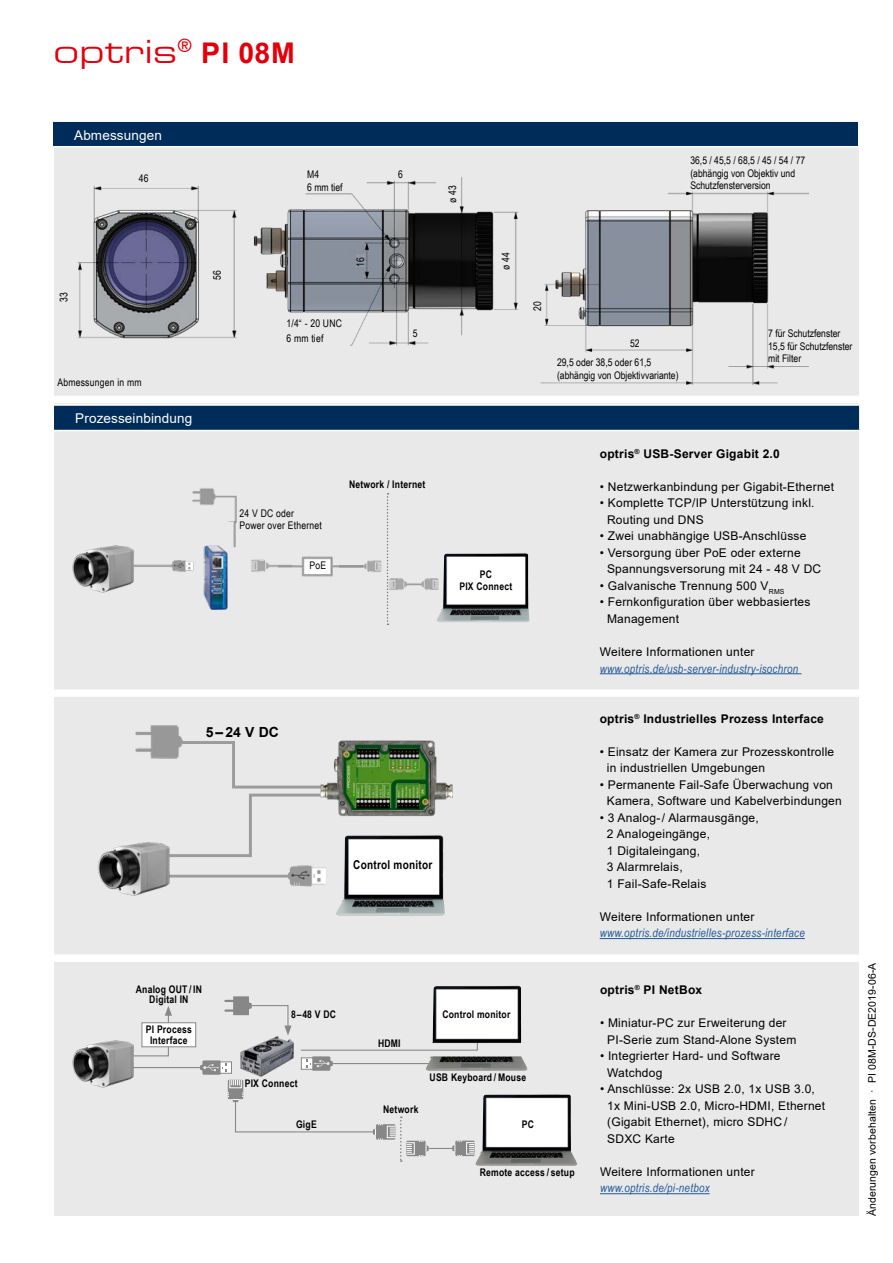
<style>
.page{position:relative;width:893px;height:1263px;background:#fff}
.page>*{position:absolute;margin:0;border:0;box-sizing:border-box;transform-origin:0 0}
.t1{font:31.5px "Eurostile Ex Two Normal";letter-spacing:.01em;color:#e3000b}
.t2{font:700 13.95px "Arial";color:#000}
.t3{font:13.5px "Arial";letter-spacing:.01em;color:#fff}
.t4{font:700 12.15px "Arial Narrow";letter-spacing:.02em;color:#000}
.t5{font:12px/16.5px "Arial";letter-spacing:.02em;color:#000}
.t6{font:italic 12px "Arial Narrow";letter-spacing:.02em;color:#22599b}
.t7{font:700 12px "Arial";letter-spacing:.02em;color:#000}
.t8{font:10.5px/12.6px "Arial Narrow";color:#000}
.t9{font:700 10.5px/10.5px "Arial Narrow";letter-spacing:.02em;color:#000;text-align:center}
.t10{font:10.5px/14.2px "Arial Narrow";letter-spacing:.02em;color:#000}
.t11{font:10.5px "Arial";letter-spacing:.01em;color:#000}
.s1{font-family:"Arial";font-weight:700;font-size:28.5px}
</style>
<div class="page">
<div style="left:54px;top:140px;width:805px;height:1076px;background:#e9e9e9"></div>
<div style="left:53px;top:121px;width:806px;height:26px;background:#002c5a"></div>
<hr style="left:53px;top:120px;width:806px;height:2px;background:#fff">
<svg style="left:858px;top:122px;width:1px;height:24px"></svg>
<hr style="left:53px;top:146px;width:806px;height:1px;background:#fff">
<div style="left:54px;top:405px;width:806px;height:25px;background:#002c5a"></div>
<hr style="left:54px;top:404px;width:806px;height:2px;background:#fff">
<svg style="left:859px;top:406px;width:1px;height:24px"></svg>
<hr style="left:54px;top:430px;width:806px;height:1px;background:#fff">
<div style="left:46px;top:396px;width:820px;height:7px;background:#fff"></div>
<img style="left:77px;top:185px;width:160px;height:154px">
<img style="left:254px;top:177px;width:265px;height:169px">
<div style="left:449px;top:181px;width:8px;height:22px;background:#e9e9e9"></div>
<div style="left:502px;top:249px;width:8px;height:21px;background:#e9e9e9"></div>
<div style="left:286px;top:320px;width:64px;height:27px;background:#e9e9e9"></div>
<div style="left:357px;top:254px;width:8px;height:13px;background:#9198a7"></div>
<img style="left:540px;top:191px;width:269px;height:194px">
<div style="left:533px;top:290px;width:9px;height:21px;background:#e9e9e9"></div>
<hr style="left:600px;top:1193px;width:110px;height:1px;background:#22599b">
<hr style="left:600px;top:938px;width:205px;height:1px;background:#22599b">
<div style="left:47px;top:689px;width:821px;height:8px;background:#fff"></div>
<hr style="left:600px;top:673px;width:201px;height:1px;background:#22599b">
<div style="left:45px;top:954px;width:820px;height:8px;background:#fff"></div>
<img style="left:475px;top:1094px;width:102px;height:72px">
<img style="left:263px;top:1036px;width:30px;height:6px">
<svg style="left:224px;top:996px;width:68px;height:39px"></svg>
<hr style="left:132px;top:1067px;width:88px;height:1px;background:#868786">
<img style="left:432px;top:985px;width:89px;height:58px">
<img style="left:478px;top:1056px;width:50px;height:15px">
<svg style="left:200px;top:1042px;width:278px;height:120px"></svg>
<svg style="left:143px;top:1006px;width:29px;height:51px"></svg>
<div style="left:141px;top:1022px;width:55px;height:25px;background:#fff;border:1px solid #868786"></div>
<img style="left:72px;top:1037px;width:71px;height:51px">
<img style="left:437px;top:553px;width:92px;height:69px">
<svg style="left:387px;top:493px;width:1px;height:132px"></svg>
<img style="left:388px;top:522px;width:54px;height:86px">
<img style="left:291px;top:556px;width:48px;height:21px">
<img style="left:339px;top:560px;width:43px;height:12px">
<img style="left:251px;top:559px;width:40px;height:13px">
<img style="left:192px;top:488px;width:45px;height:34px">
<div style="left:192px;top:514px;width:41px;height:34px;background:#e9e9e9"></div>
<img style="left:233px;top:522px;width:4px;height:24px">
<img style="left:203px;top:546px;width:33px;height:63px">
<img style="left:144px;top:560px;width:50px;height:12px">
<img style="left:72px;top:545px;width:72px;height:48px">
<svg style="left:166px;top:740px;width:155px;height:118px"></svg>
<img style="left:289px;top:865px;width:37px;height:22px">
<img style="left:136px;top:726px;width:46px;height:32px">
<img style="left:321px;top:740px;width:132px;height:76px">
<img style="left:340px;top:746px;width:91px;height:63px">
<img style="left:336px;top:835px;width:109px;height:80px">
<hr style="left:169px;top:875px;width:120px;height:2px;background:#9a9c9b">
<img style="left:97px;top:837px;width:72px;height:59px">
<h1 class="t1" style="left:54px;top:30px;width:243px">optris<sup>®</sup> <span class="s1">PI 08M</span></h1>
<p class="t3" style="left:74px;top:125px;width:89px">Abmessungen</p>
<p class="t8" style="left:139px;top:172px;width:11px">46</p>
<p class="t8" style="left:307px;top:168px;width:37px">M4<br>6 mm tief</p>
<p class="t8" style="left:398px;top:168px;width:6px">6</p>
<p class="t8" style="left:446px;top:203px;width:19px;rotate:-90deg">ø 43</p>
<p class="t8" style="left:690px;top:154px;width:116px">36,5 / 45,5 / 68,5 / 45 / 54 / 77 (abhängig von Objektiv und<br>Schutzfensterversion</p>
<p class="t8" style="left:57px;top:302px;width:11px;rotate:-90deg">33</p>
<p class="t10" style="left:57px;top:374px;width:86px">Abmessungen in mm</p>
<p class="t3" style="left:75px;top:409px;width:118px">Prozesseinbindung</p>
<p class="t8" style="left:210px;top:280px;width:11px;rotate:-90deg">56</p>
<p class="t8" style="left:354px;top:267px;width:11px;rotate:-90deg">16</p>
<p class="t10" style="left:286px;top:316px;width:57px">1/4“ - 20 UNC<br>6 mm tief</p>
<p class="t8" style="left:413px;top:326px;width:6px">5</p>
<p class="t10" style="left:240px;top:507px;width:84px;line-height:12px">24 V DC oder<br>Power over Ethernet</p>
<p class="t8" style="left:310px;top:559px;width:18px">PoE</p>
<p class="t9" style="left:349px;top:478px;width:78px">Network / Internet</p>
<p class="t8" style="left:499px;top:270px;width:19px;rotate:-90deg">ø 44</p>
<p class="t8" style="left:531px;top:311px;width:11px;rotate:-90deg">20</p>
<p class="t8" style="left:557px;top:333px;width:96px;line-height:19.8px;text-indent:73px">52<br>29,5 oder 38,5 oder 61,5</p>
<p class="t8" style="left:557px;top:369px;width:123px">(abhängig von Objektivvariante)</p>
<p class="t8" style="left:768px;top:327px;width:86px">7 für Schutzfenster<br>15,5 für Schutzfenster mit Filter</p>
<p class="t9" style="left:459px;top:567px;width:54px;line-height:12px">PC<br>PIX Connect</p>
<p class="t7" style="left:600px;top:445px;width:182px">optris<sup>®</sup> USB-Server Gigabit 2.0</p>
<p class="t5" style="left:600px;top:478px;width:236px">• Netzwerkanbindung per Gigabit-Ethernet</p>
<p class="t5" style="left:607px;top:495px;width:209px;text-indent:-7px">• Komplette TCP/IP Unterstützung inkl.<br>Routing und DNS</p>
<p class="t5" style="left:600px;top:528px;width:208px">• Zwei unabhängige USB-Anschlüsse</p>
<p class="t5" style="left:607px;top:544px;width:216px;text-indent:-7px">• Versorgung über PoE oder externe<br>Spannungsversorung mit 24 - 48 V DC</p>
<p class="t5" style="left:600px;top:577px;width:186px">• Galvanische Trennung 500 V<sub>RMS</sub></p>
<p class="t5" style="left:607px;top:594px;width:205px;text-indent:-7px">• Fernkonfiguration über webbasiertes<br>Management</p>
<p class="t5" style="left:600px;top:643px;width:156px">Weitere Informationen unter</p>
<p class="t6" style="left:600px;top:660px;width:200px">www.optris.de/usb-server-industry-isochron</p>
<p class="t2" style="left:206px;top:722px;width:75px">5–24 V DC</p>
<p class="t4" style="left:353px;top:856px;width:81px">Control monitor</p>
<p class="t9" style="left:136px;top:983px;width:68px">Analog OUT / IN<br>Digital IN</p>
<p class="t9" style="left:146px;top:1024px;width:47px">PI Process<br>Interface</p>
<p class="t9" style="left:291px;top:1009px;width:47px">8–48 V DC</p>
<p class="t9" style="left:245px;top:1078px;width:54px">PIX Connect</p>
<p class="t9" style="left:296px;top:1118px;width:22px">GigE</p>
<p class="t9" style="left:378px;top:1037px;width:24px">HDMI</p>
<p class="t9" style="left:383px;top:1103px;width:37px">Network</p>
<p class="t9" style="left:442px;top:1008px;width:69px">Control monitor</p>
<p class="t9" style="left:430px;top:1072px;width:98px">USB Keyboard /Mouse</p>
<p class="t9" style="left:522px;top:1119px;width:14px">PC</p>
<p class="t9" style="left:480px;top:1166px;width:96px">Remote access / setup</p>
<p class="t7" style="left:600px;top:710px;width:226px">optris<sup>®</sup> Industrielles Prozess Interface</p>
<p class="t5" style="left:607px;top:743px;width:229px;text-indent:-7px">• Einsatz der Kamera zur Prozesskontrolle in industriellen Umgebungen</p>
<p class="t5" style="left:607px;top:776px;width:236px;text-indent:-7px">• Permanente Fail-Safe Überwachung von<br>Kamera, Software und Kabelverbindungen</p>
<p class="t5" style="left:607px;top:809px;width:153px;text-indent:-7px">• 3 Analog- / Alarmausgänge,<br>2 Analogeingänge,<br>1 Digitaleingang,<br>3 Alarmrelais,<br>1 Fail-Safe-Relais</p>
<p class="t5" style="left:600px;top:908px;width:156px">Weitere Informationen unter</p>
<p class="t6" style="left:600px;top:925px;width:207px">www.optris.de/industrielles-prozess-interface</p>
<p class="t7" style="left:600px;top:982px;width:104px">optris<sup>®</sup> PI NetBox</p>
<p class="t5" style="left:607px;top:1015px;width:191px;text-indent:-7px">• Miniatur-PC zur Erweiterung der<br>PI-Serie zum Stand-Alone System</p>
<p class="t5" style="left:607px;top:1048px;width:175px;text-indent:-7px">• Integrierter Hard- und Software<br>Watchdog</p>
<p class="t5" style="left:607px;top:1081px;width:220px;text-indent:-7px">• Anschlüsse: 2x USB 2.0, 1x USB 3.0,<br>1x Mini-USB 2.0, Micro-HDMI, Ethernet (Gigabit Ethernet), micro SDHC /<br>SDXC Karte</p>
<p class="t5" style="left:600px;top:1163px;width:156px">Weitere Informationen unter</p>
<p class="t6" style="left:600px;top:1180px;width:111px">www.optris.de/pi-netbox</p>
<p class="t11" style="left:865px;top:1216px;width:255px;rotate:-90deg">Änderungen vorbehalten · PI 08M-DS-DE2019-06-A</p>
</div>
